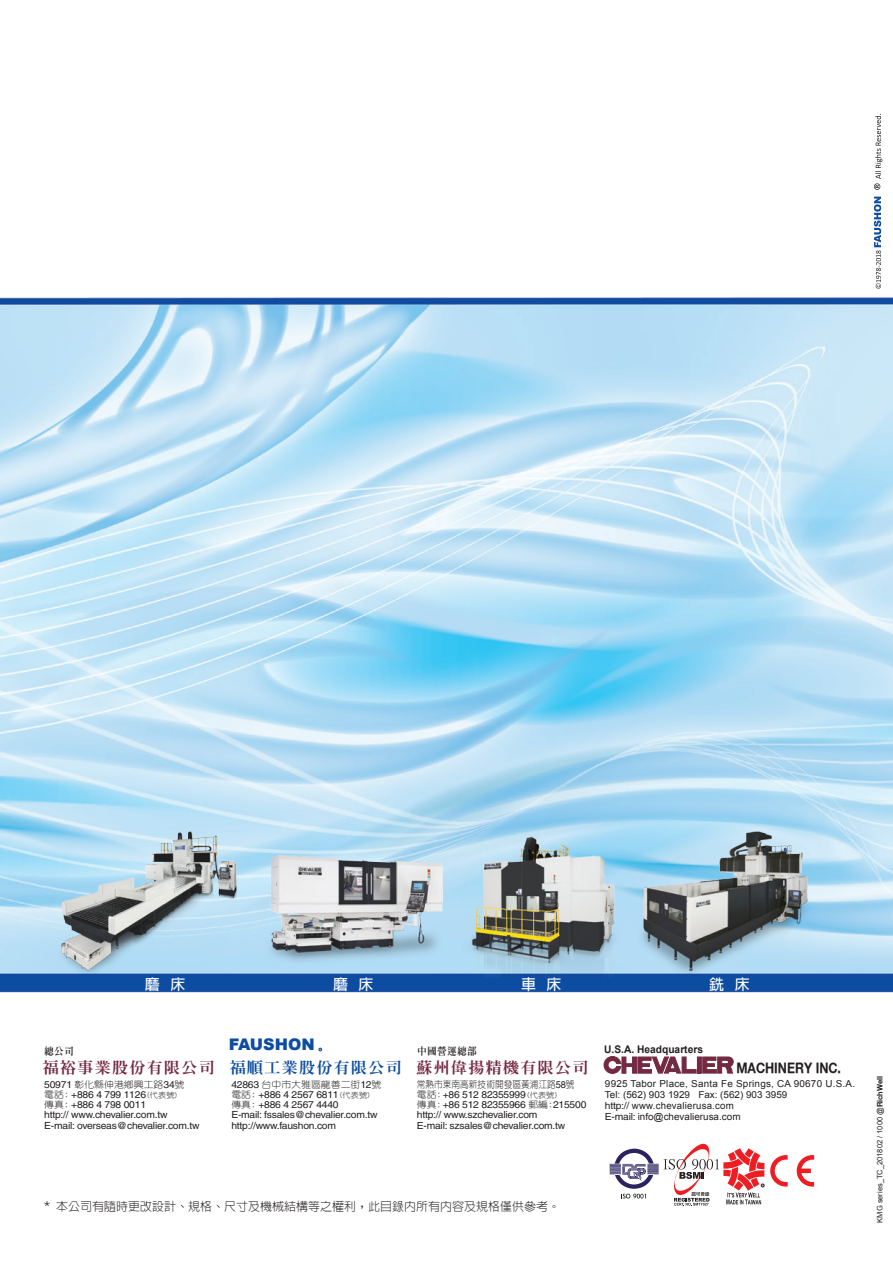
<style>
.page{position:relative;width:893px;height:1263px;background:#fff}
.page>*{position:absolute;margin:0;border:0;box-sizing:border-box;transform-origin:0 0}
.t1{font:900 16.05px "Arial";color:#0d4da1}
.t2{font:800 15.15px "Inn Ming";letter-spacing:.08em;color:#752841;scale:1.06 1}
.t3{font:800 15.15px "Inn Ming";letter-spacing:.08em;color:#0d4da1;scale:1.06 1}
.t4{font:700 15px "Lin Gothic";color:#fff}
.t5{font:700 14.55px "Helvetica Neue";color:#231f20;scale:.85 1}
.t6{font:300 12px "Lin Gothic";color:#231f20}
.t7{font:700 10.5px "Arial";color:#231f20}
.t8{font:800 9.9px "Inn Ming";letter-spacing:.08em;color:#231f20;scale:.93 1}
.t9{font:9.75px/10.4px "Helvetica";letter-spacing:-.02em;color:#231f20;scale:1.05 1}
.t10{font:9.6px/10.9px "Arial";letter-spacing:.02em;color:#231f20}
.t11{font:300 9.6px "AR Yuan B5";color:#231f20;scale:.9 1}
.t12{font:300 9.15px "AR Yuan B5";color:#231f20;scale:1.08 1}
.t13{font:7.5px "Arial";color:#231f20}
.t14{font:700 2.55px "Arial";color:#0d4da1}
.s1{font-family:"Helvetica";font-weight:400;font-size:9.75px}
.s2{font-family:"AR Yuan B5";font-weight:300;font-size:9.15px}
.s3{font-family:"AR Yuan B5";font-weight:300;font-size:7.65px}
.s4{font-family:"Helvetica";font-size:9.75px}
.s5{font-family:"Helvetica Neue";font-weight:700}
</style>
<div class="page">
<img style="left:0;top:159px;width:893px;height:1028px">
<svg style="left:770px;top:1155px;width:44px;height:31px"></svg>
<svg style="left:609px;top:1143px;width:155px;height:63px"></svg>
<svg style="left:604px;top:1056px;width:92px;height:17px"></svg>
<div style="left:697px;top:1057px;width:4px;height:16px;border:1px solid #722d42"></div>
<svg style="left:703px;top:1057px;width:30px;height:16px"></svg>
<img style="left:38px;top:801px;width:774px;height:176px">
<svg style="left:874px;top:114px;width:8px;height:76px"></svg>
<svg style="left:874px;top:197px;width:7px;height:91px"></svg>
<h3 class="t4" style="left:145px;top:976px;width:42px">磨 床</h3>
<h3 class="t4" style="left:333px;top:976px;width:42px">磨 床</h3>
<h3 class="t4" style="left:521px;top:976px;width:42px">車 床</h3>
<h3 class="t4" style="left:709px;top:976px;width:42px">銑 床</h3>
<p class="t8" style="left:45px;top:1046px;width:33px">總公司</p>
<h2 class="t2" style="left:43px;top:1060px;width:164px">福裕事業股份有限公司</h2>
<p class="t12" style="left:44px;top:1079px;width:131px"><span class="s1">50971</span> 彰化縣伸港鄉興工路<span class="s1">34</span>號</p>
<p class="t9" style="left:44px;top:1089px;width:149px"><span class="s2">電話:</span> +886 4 799 1126<span class="s3">(代表號)<br></span><span class="s2">傳真:</span> +886 4 798 0011<br>http:// www.chevalier.com.tw<br>E-mail: overseas@chevalier.com.tw</p>
<h1 class="t1" style="left:229px;top:1033px;width:87px">FAUSHON</h1>
<p class="t14" style="left:319px;top:1048px;width:3px">R</p>
<h2 class="t3" style="left:230px;top:1060px;width:164px">福順工業股份有限公司</h2>
<p class="t12" style="left:231px;top:1079px;width:140px"><span class="s1">42863</span> 台中市大雅區龍善二街<span class="s1">12</span>號</p>
<p class="t9" style="left:231px;top:1089px;width:141px"><span class="s2">電話:</span> +886 4 2567 6811<span class="s3">(代表號)</span><span class="s2">傳真:</span> +886 4 2567 4440<br>E-mail: fssales@chevalier.com.tw http://www.faushon.com</p>
<p class="t7" style="left:604px;top:1042px;width:100px">U.S.A. Headquarters</p>
<p class="t8" style="left:418px;top:1046px;width:65px">中國營運總部</p>
<p class="t11" style="left:417px;top:1079px;width:177px">常熟市東南高新技術開發區黃浦江路<span class="s1">58</span>號</p>
<p class="t9" style="left:417px;top:1089px;width:163px"><span class="s2">電話:</span>+86 512 82355999<span class="s3">(代表號)<br></span><span class="s2">傳真:</span>+86 512 82355966 <span class="s2">郵編:</span>215500 http:// www.szchevalier.com<br>E-mail: szsales@chevalier.com.tw</p>
<p class="t10" style="left:605px;top:1078px;width:252px">9925 Tabor Place, Santa Fe Springs, CA 90670 U.S.A.<br>Tel: (562) 903 1929 Fax: (562) 903 3959<br><span class="s4">http://</span> www.chevalierusa.com<br><span class="s4">E-mail:</span> info@chevalierusa.com</p>
<h2 class="t2" style="left:416px;top:1060px;width:164px">蘇州偉揚精機有限公司</h2>
<h3 class="t5" style="left:736px;top:1059px;width:125px">MACHINERY INC.</h3>
<p class="t6" style="left:44px;top:1200px;width:517px">* 本公司有隨時更改設計、規格、尺寸及機械結構等之權利，此目錄內所有內容及規格僅供參考。</p>
<p class="t13" style="left:875px;top:1222px;width:148px;rotate:-90deg">KMG series_TC_201802 / 1000 @<span class="s5">RichWell</span></p>
</div>
